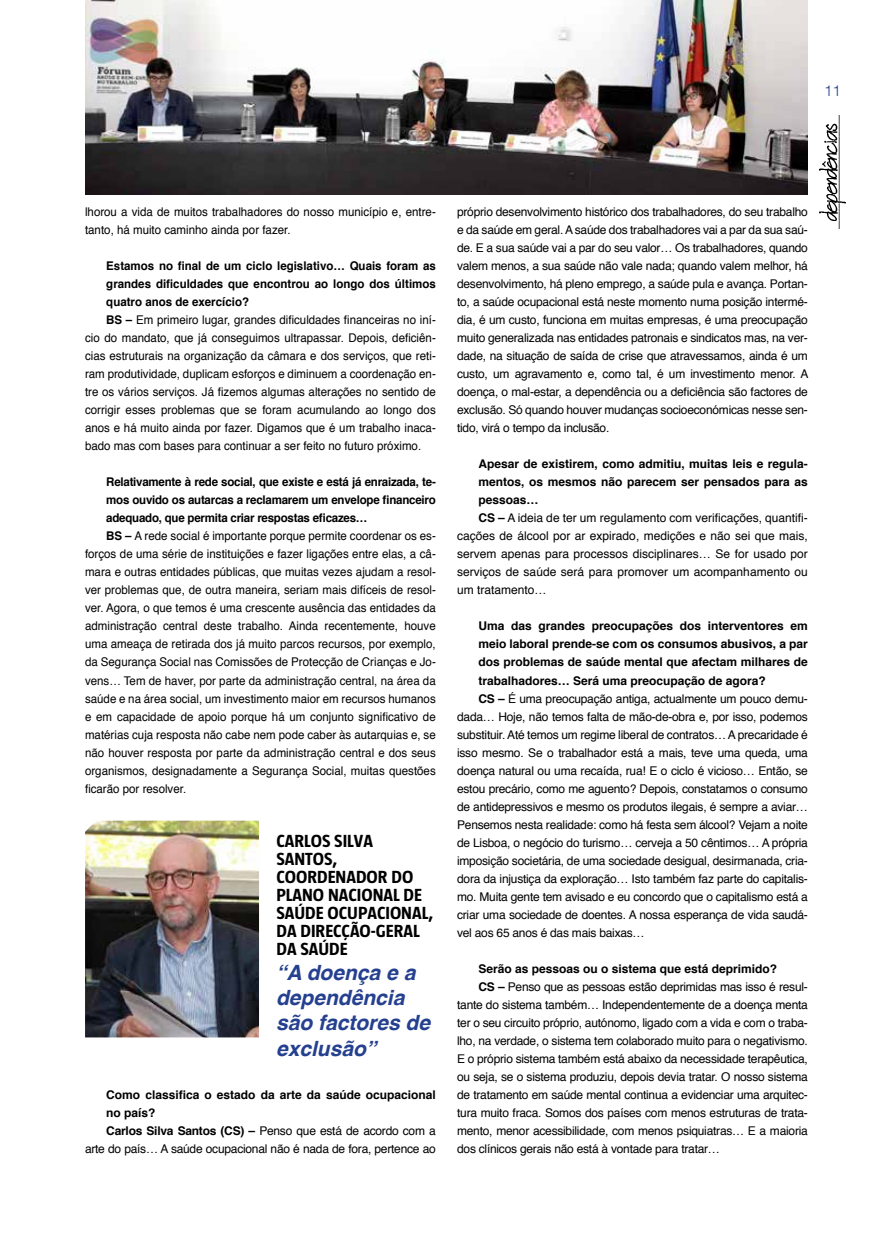
<style>
.page{position:relative;width:893px;height:1251px;background:#fff}
.page>*{position:absolute;margin:0;border:0;box-sizing:border-box;transform-origin:0 0}
.t1{font:italic 700 21px/25.2px "Helvetica";color:#25408f}
.t2{font:700 18px/18px "Taz";color:#000}
.t3{font:300 15px "Helvetica";color:#25408f}
.t4{font:12px "Helvetica";letter-spacing:-.02em;color:#000}
.t5{font:12px/18px "Helvetica";color:#000;scale:.96 1}
.t6{font:12px/18px "Helvetica";color:#000;text-align:justify}
.t7{font:700 12px "Helvetica";color:#000}
.t8{font:700 12px "Helvetica";letter-spacing:-.02em;color:#000;scale:.96 1}
.t9{font:700 12px "Helvetica";color:#000;scale:.96 1}
.s1{font-weight:700}
</style>
<div class="page">
<img style="left:820px;top:115px;width:25px;height:113px">
<img style="left:85px;top:820px;width:174px;height:217px">
<img style="left:85px;top:0;width:723px;height:194px">
<p class="t3" style="left:824px;top:78px;width:18px">11</p>
<p class="t5" style="left:85px;top:203px;width:367px">lhorou a vida de muitos trabalhadores do nosso município e, entre&shy;tanto, há muito caminho ainda por fazer.</p>
<p class="t9" style="left:106px;top:256px;width:345px">Estamos no final de um ciclo legislativo… Quais foram as</p>
<p class="t9" style="left:106px;top:274px;width:345px">grandes dificuldades que encontrou ao longo dos últimos</p>
<p class="t9" style="left:106px;top:292px;width:150px">quatro anos de exercício?</p>
<p class="t5" style="left:106px;top:311px;width:345px"><span class="s1">BS –</span> Em primeiro lugar, grandes dificuldades financeiras no iní-</p>
<p class="t5" style="left:85px;top:329px;width:367px">cio do mandato, que já conseguimos ultrapassar. Depois, deficiên-</p>
<p class="t5" style="left:85px;top:347px;width:367px">cias estruturais na organização da câmara e dos serviços, que reti-</p>
<p class="t5" style="left:85px;top:365px;width:367px">ram produtividade, duplicam esforços e diminuem a coordenação en-</p>
<p class="t5" style="left:85px;top:383px;width:367px">tre os vários serviços. Já fizemos algumas alterações no sentido de</p>
<p class="t5" style="left:85px;top:401px;width:367px">corrigir esses problemas que se foram acumulando ao longo dos</p>
<p class="t5" style="left:85px;top:419px;width:367px">anos e há muito ainda por fazer. Digamos que é um trabalho inaca-</p>
<p class="t5" style="left:85px;top:437px;width:352px">bado mas com bases para continuar a ser feito no futuro próximo.</p>
<p class="t8" style="left:106px;top:472px;width:345px">Relativamente à rede social, que existe e está já enraizada, te-</p>
<p class="t8" style="left:106px;top:490px;width:345px">mos ouvido os autarcas a reclamarem um envelope financeiro</p>
<p class="t8" style="left:106px;top:508px;width:273px">adequado, que permita criar respostas eficazes…</p>
<p class="t5" style="left:106px;top:527px;width:345px"><span class="s1">BS –</span> A rede social é importante porque permite coordenar os es-</p>
<p class="t5" style="left:85px;top:545px;width:367px">forços de uma série de instituições e fazer ligações entre elas, a câ-</p>
<p class="t5" style="left:85px;top:563px;width:367px">mara e outras entidades públicas, que muitas vezes ajudam a resol-</p>
<p class="t5" style="left:85px;top:581px;width:367px">ver problemas que, de outra maneira, seriam mais difíceis de resol-</p>
<p class="t5" style="left:85px;top:599px;width:367px">ver. Agora, o que temos é uma crescente ausência das entidades da</p>
<p class="t5" style="left:85px;top:617px;width:367px">administração central deste trabalho. Ainda recentemente, houve</p>
<p class="t5" style="left:85px;top:635px;width:367px">uma ameaça de retirada dos já muito parcos recursos, por exemplo,</p>
<p class="t5" style="left:85px;top:653px;width:367px">da Segurança Social nas Comissões de Protecção de Crianças e Jo-</p>
<p class="t5" style="left:85px;top:671px;width:367px">vens… Tem de haver, por parte da administração central, na área da</p>
<p class="t5" style="left:85px;top:689px;width:367px">saúde e na área social, um investimento maior em recursos humanos</p>
<p class="t5" style="left:85px;top:707px;width:367px">e em capacidade de apoio porque há um conjunto significativo de</p>
<p class="t5" style="left:85px;top:725px;width:367px">matérias cuja resposta não cabe nem pode caber às autarquias e, se</p>
<p class="t5" style="left:85px;top:743px;width:367px">não houver resposta por parte da administração central e dos seus</p>
<p class="t5" style="left:85px;top:761px;width:367px">organismos, designadamente a Segurança Social, muitas questões</p>
<p class="t5" style="left:85px;top:779px;width:107px">ficarão por resolver.</p>
<h2 class="t2" style="left:276px;top:831px;width:158px">CARLOS SILVA<br>SANTOS,<br>COORDENADOR DO<br>PLANO NACIONAL DE<br>SAÚDE OCUPACIONAL,<br>DA DIRECÇÃO-GERAL<br>DA SAÚDE</h2>
<h1 class="t1" style="left:276px;top:959px;width:156px">“A doença e a dependência são factores de exclusão”</h1>
<p class="t7" style="left:106px;top:1084px;width:331px">Como classifica o estado da arte da saúde ocupacional</p>
<p class="t7" style="left:106px;top:1102px;width:51px">no país?</p>
<p class="t4" style="left:106px;top:1121px;width:331px"><span class="s1">Carlos Silva Santos (CS) –</span> Penso que está de acordo com a</p>
<p class="t4" style="left:85px;top:1139px;width:352px">arte do país… A saúde ocupacional não é nada de fora, pertence ao</p>
<p class="t6" style="left:457px;top:203px;width:353px">próprio desenvolvimento histórico dos trabalhadores, do seu trabalho e da saúde em geral. A saúde dos trabalhadores vai a par da sua saú&shy;de. E a sua saúde vai a par do seu valor… Os trabalhadores, quando valem menos, a sua saúde não vale nada; quando valem melhor, há desenvolvimento, há pleno emprego, a saúde pula e avança. Portan&shy;to, a saúde ocupacional está neste momento numa posição intermé&shy;dia, é um custo, funciona em muitas empresas, é uma preocupação muito generalizada nas entidades patronais e sindicatos mas, na ver&shy;dade, na situação de saída de crise que atravessamos, ainda é um custo, um agravamento e, como tal, é um investimento menor. A doença, o mal-estar, a dependência ou a deficiência são factores de exclusão. Só quando houver mudanças socioeconómicas nesse sen&shy;tido, virá o tempo da inclusão.</p>
<p class="t7" style="left:478px;top:454px;width:331px">Apesar de existirem, como admitiu, muitas leis e regula-</p>
<p class="t7" style="left:478px;top:472px;width:331px">mentos, os mesmos não parecem ser pensados para as</p>
<p class="t7" style="left:478px;top:490px;width:62px">pessoas…</p>
<p class="t6" style="left:478px;top:509px;width:331px"><span class="s1">CS –</span> A ideia de ter um regulamento com verificações, quantifi-</p>
<p class="t6" style="left:457px;top:527px;width:352px">cações de álcool por ar expirado, medições e não sei que mais,</p>
<p class="t6" style="left:457px;top:545px;width:352px">servem apenas para processos disciplinares… Se for usado por</p>
<p class="t6" style="left:457px;top:563px;width:352px">serviços de saúde será para promover um acompanhamento ou</p>
<p class="t6" style="left:457px;top:581px;width:91px">um tratamento…</p>
<p class="t7" style="left:478px;top:616px;width:331px">Uma das grandes preocupações dos interventores em</p>
<p class="t7" style="left:478px;top:634px;width:331px">meio laboral prende-se com os consumos abusivos, a par</p>
<p class="t7" style="left:478px;top:652px;width:331px">dos problemas de saúde mental que afectam milhares de</p>
<p class="t7" style="left:478px;top:670px;width:289px">trabalhadores… Será uma preocupação de agora?</p>
<p class="t4" style="left:478px;top:689px;width:331px"><span class="s1">CS –</span> É uma preocupação antiga, actualmente um pouco demu-</p>
<p class="t4" style="left:457px;top:707px;width:352px">dada… Hoje, não temos falta de mão-de-obra e, por isso, podemos</p>
<p class="t4" style="left:457px;top:725px;width:352px">substituir. Até temos um regime liberal de contratos… A precaridade é</p>
<p class="t4" style="left:457px;top:743px;width:352px">isso mesmo. Se o trabalhador está a mais, teve uma queda, uma</p>
<p class="t4" style="left:457px;top:761px;width:352px">doença natural ou uma recaída, rua! E o ciclo é vicioso… Então, se</p>
<p class="t4" style="left:457px;top:779px;width:352px">estou precário, como me aguento? Depois, constatamos o consumo</p>
<p class="t4" style="left:457px;top:797px;width:352px">de antidepressivos e mesmo os produtos ilegais, é sempre a aviar…</p>
<p class="t4" style="left:457px;top:815px;width:352px">Pensemos nesta realidade: como há festa sem álcool? Vejam a noite</p>
<p class="t4" style="left:457px;top:833px;width:352px">de Lisboa, o negócio do turismo… cerveja a 50 cêntimos… A própria</p>
<p class="t4" style="left:457px;top:851px;width:352px">imposição societária, de uma sociedade desigual, desirmanada, cria-</p>
<p class="t4" style="left:457px;top:869px;width:352px">dora da injustiça da exploração… Isto também faz parte do capitalis-</p>
<p class="t4" style="left:457px;top:887px;width:352px">mo. Muita gente tem avisado e eu concordo que o capitalismo está a</p>
<p class="t4" style="left:457px;top:905px;width:352px">criar uma sociedade de doentes. A nossa esperança de vida saudá-</p>
<p class="t4" style="left:457px;top:923px;width:189px">vel aos 65 anos é das mais baixas…</p>
<p class="t7" style="left:478px;top:958px;width:300px">Serão as pessoas ou o sistema que está deprimido?</p>
<p class="t4" style="left:478px;top:977px;width:331px"><span class="s1">CS –</span> Penso que as pessoas estão deprimidas mas isso é resul-</p>
<p class="t4" style="left:457px;top:995px;width:352px">tante do sistema também… Independentemente de a doença menta</p>
<p class="t4" style="left:457px;top:1013px;width:352px">ter o seu circuito próprio, autónomo, ligado com a vida e com o traba-</p>
<p class="t4" style="left:457px;top:1031px;width:352px">lho, na verdade, o sistema tem colaborado muito para o negativismo.</p>
<p class="t4" style="left:457px;top:1049px;width:352px">E o próprio sistema também está abaixo da necessidade terapêutica,</p>
<p class="t4" style="left:457px;top:1067px;width:352px">ou seja, se o sistema produziu, depois devia tratar. O nosso sistema</p>
<p class="t4" style="left:457px;top:1085px;width:352px">de tratamento em saúde mental continua a evidenciar uma arquitec-</p>
<p class="t4" style="left:457px;top:1103px;width:352px">tura muito fraca. Somos dos países com menos estruturas de trata-</p>
<p class="t4" style="left:457px;top:1121px;width:352px">mento, menor acessibilidade, com menos psiquiatras… E a maioria</p>
<p class="t4" style="left:457px;top:1139px;width:264px">dos clínicos gerais não está à vontade para tratar…</p>
</div>
